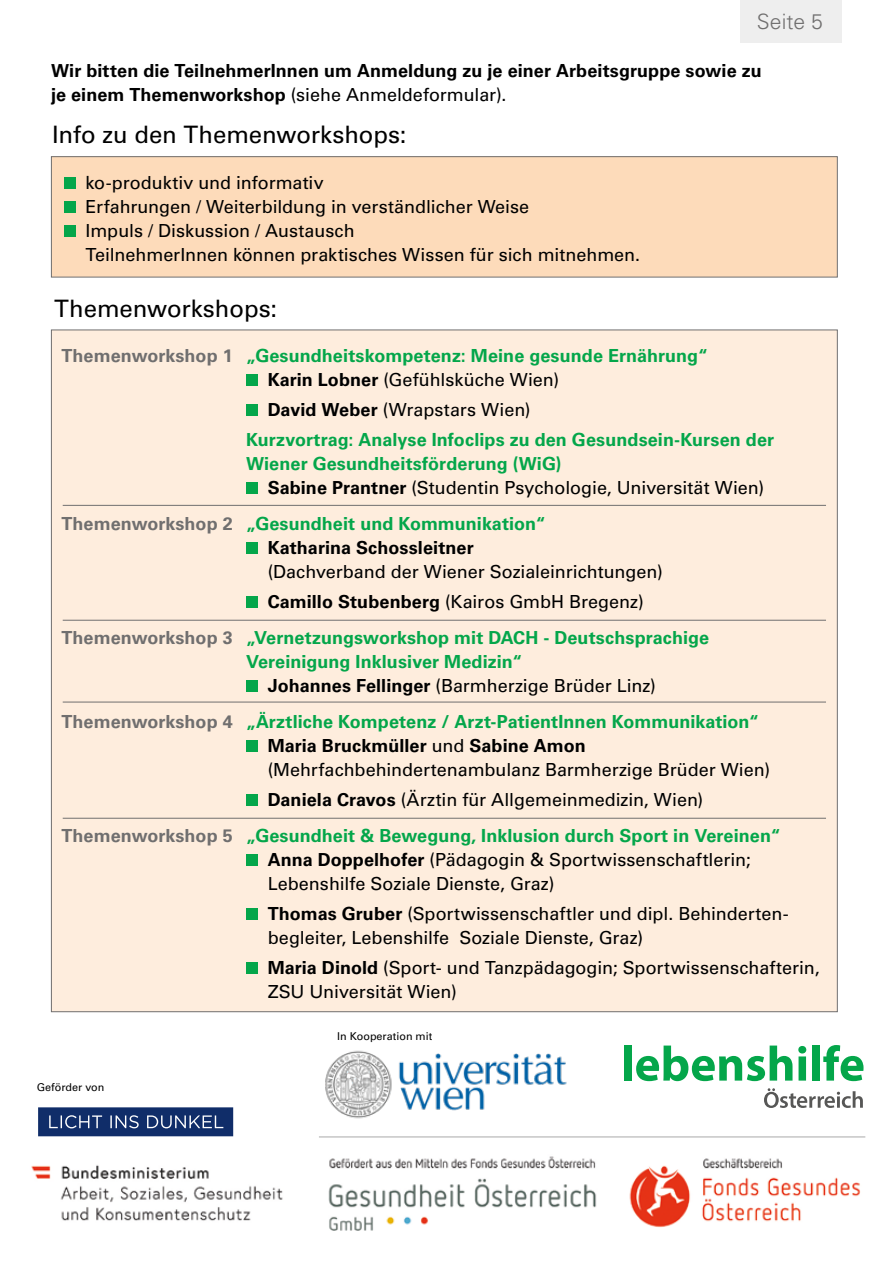
<style>
.page{position:relative;width:893px;height:1263px;background:#fff}
.page>*{position:absolute;margin:0;border:0;box-sizing:border-box;transform-origin:0 0}
.t1{font:24px "Univers LT Pro 55 Roman";letter-spacing:-.005em;color:#000}
.t2{font:300 21.15px "Univers LT Pro 45";color:#706f6f}
.t3{font:18px/24px "Univers LT Pro 55 Roman";color:#000}
.t4{font:700 18px/24px "Univers LT Pro 65";letter-spacing:.005em;color:#04a64a}
.t5{font:700 18px "Univers LT Pro 65";letter-spacing:.005em;color:#000}
.t6{font:10.8px "Univers LT Pro 55 Roman";color:#000}
.s1{font-family:"Univers LT Pro 65";font-weight:700}
.s2{color:#fff}
.s3{color:#706f6f}
.s4{color:#000}
.s5{font-family:"Univers LT Pro 55 Roman";font-weight:400;color:#000}
</style>
<div class="page">
<div style="left:740px;top:0;width:101px;height:43px;background:#ededed"></div>
<div style="left:51px;top:330px;width:786px;height:682px;background:#feeddd"></div>
<hr style="left:63px;top:505px;width:763px;height:1px;background:#706f6f">
<hr style="left:63px;top:818px;width:763px;height:1px;background:#706f6f">
<hr style="left:63px;top:620px;width:763px;height:1px;background:#706f6f">
<hr style="left:63px;top:702px;width:763px;height:1px;background:#706f6f">
<div style="left:246px;top:374px;width:12px;height:12px;background:#04a64a"></div>
<div style="left:246px;top:404px;width:12px;height:12px;background:#04a64a"></div>
<div style="left:246px;top:482px;width:12px;height:12px;background:#04a64a"></div>
<div style="left:246px;top:542px;width:12px;height:12px;background:#04a64a"></div>
<div style="left:246px;top:596px;width:12px;height:12px;background:#04a64a"></div>
<div style="left:246px;top:680px;width:12px;height:12px;background:#04a64a"></div>
<div style="left:246px;top:740px;width:12px;height:12px;background:#04a64a"></div>
<div style="left:246px;top:794px;width:12px;height:12px;background:#04a64a"></div>
<div style="left:246px;top:854px;width:12px;height:12px;background:#04a64a"></div>
<div style="left:246px;top:908px;width:12px;height:12px;background:#04a64a"></div>
<div style="left:246px;top:962px;width:12px;height:12px;background:#04a64a"></div>
<div style="left:51px;top:157px;width:786px;height:120px;background:#fddbba"></div>
<div style="left:51px;top:156px;width:787px;height:121px;border:1px solid #706f6f"></div>
<div style="left:64px;top:177px;width:12px;height:12px;background:#04a64a"></div>
<div style="left:64px;top:201px;width:12px;height:12px;background:#04a64a"></div>
<div style="left:64px;top:225px;width:12px;height:12px;background:#04a64a"></div>
<div style="left:624px;top:1045px;width:7px;height:35px;background:#04a64a"></div>
<svg style="left:636px;top:1045px;width:156px;height:36px"></svg>
<svg style="left:798px;top:1046px;width:8px;height:34px"></svg>
<div style="left:812px;top:1045px;width:8px;height:35px;background:#04a64a"></div>
<svg style="left:823px;top:1045px;width:40px;height:36px"></svg>
<svg style="left:764px;top:1088px;width:99px;height:20px"></svg>
<img style="left:31px;top:1156px;width:830px;height:74px">
<div style="left:38px;top:1107px;width:195px;height:29px;background:#102d69"></div>
<svg style="left:49px;top:1115px;width:174px;height:13px"></svg>
<img style="left:325px;top:1050px;width:242px;height:69px">
<hr style="left:319px;top:1136px;width:546px;height:2px;background:#c6c6c6">
<p class="t2" style="left:757px;top:9px;width:67px">Seite 5</p>
<p class="t5" style="left:51px;top:60px;width:712px">Wir bitten die TeilnehmerInnen um Anmeldung zu je einer Arbeitsgruppe sowie zu</p>
<p class="t3" style="left:51px;top:82px;width:473px"><span class="s1">je einem Themenworkshop</span> (siehe Anmeldeformular). <span class="s2">T</span></p>
<h1 class="t1" style="left:52px;top:120px;width:356px">Info zu den Themenworkshops:</h1>
<p class="t3" style="left:86px;top:170px;width:556px">ko-produktiv und informativ<br>Erfahrungen / Weiterbildung in verständlicher Weise<br>Impuls / Diskussion / Austausch<br>TeilnehmerInnen können praktisches Wissen für sich mitnehmen.</p>
<h1 class="t1" style="left:54px;top:294px;width:224px">Themenworkshops:</h1>
<p class="t4" style="left:62px;top:343px;width:648px"><span class="s3">Themenworkshop 1</span> „Gesundheitskompetenz: Meine gesunde Ernährung“</p>
<p class="t3" style="left:268px;top:364px;width:293px;line-height:30px"><span class="s1">Karin Lobner</span> (Gefühlsküche Wien)<br><span class="s1">David Weber</span> (Wrapstars Wien)</p>
<p class="t4" style="left:246px;top:427px;width:530px">Kurzvortrag: Analyse Infoclips zu den Gesundsein-Kursen der<br>Wiener Gesundheitsförderung (WiG)</p>
<p class="t3" style="left:268px;top:475px;width:498px"><span class="s1">Sabine Prantner</span> (Studentin Psychologie, Universität Wien)</p>
<p class="t4" style="left:268px;top:511px;width:280px;text-indent:-206px"><span class="s3">Themenworkshop 2</span> „Gesundheit und Kommunikation“<br><span class="s4">Katharina Schossleitner</span></p>
<p class="t3" style="left:268px;top:556px;width:397px;line-height:30px">(Dachverband der Wiener Sozialeinrichtungen)<br><span class="s1">Camillo Stubenberg</span> (Kairos GmbH Bregenz)</p>
<p class="t4" style="left:61px;top:625px;width:649px;text-align:center"><span class="s3">Themenworkshop 3</span> „Vernetzungsworkshop mit DACH - Deutschsprachige<br>Vereinigung Inklusiver Medizin“</p>
<p class="t3" style="left:268px;top:673px;width:390px"><span class="s1">Johannes Fellinger</span> (Barmherzige Brüder Linz)</p>
<p class="t4" style="left:268px;top:709px;width:493px;text-indent:-206px"><span class="s3">Themenworkshop 4</span> „Ärztliche Kompetenz / Arzt-PatientInnen Kommunikation“<br><span class="s4">Maria Bruckmüller</span> <span class="s5">und</span> <span class="s4">Sabine Amon</span></p>
<p class="t3" style="left:268px;top:754px;width:504px;line-height:30px">(Mehrfachbehindertenambulanz Barmherzige Brüder Wien)<br><span class="s1">Daniela Cravos</span> (Ärztin für Allgemeinmedizin, Wien)</p>
<p class="t4" style="left:61px;top:823px;width:721px"><span class="s3">Themenworkshop 5</span> „Gesundheit &amp; Bewegung, Inklusion durch Sport in Vereinen“</p>
<p class="t3" style="left:268px;top:847px;width:485px"><span class="s1">Anna Doppelhofer</span> (Pädagogin &amp; Sportwissenschaftlerin;<br>Lebenshilfe Soziale Dienste, Graz)</p>
<p class="t3" style="left:268px;top:901px;width:523px"><span class="s1">Thomas Gruber</span> (Sportwissenschaftler und dipl. Behinderten&shy;begleiter, Lebenshilfe Soziale Dienste, Graz)</p>
<p class="t3" style="left:268px;top:955px;width:553px"><span class="s1">Maria Dinold</span> (Sport- und Tanzpädagogin; Sportwissenschafterin,<br>ZSU Universität Wien)</p>
<p class="t6" style="left:37px;top:1080px;width:69px">Geförder von</p>
<p class="t6" style="left:337px;top:1030px;width:97px">In Kooperation mit</p>
</div>
